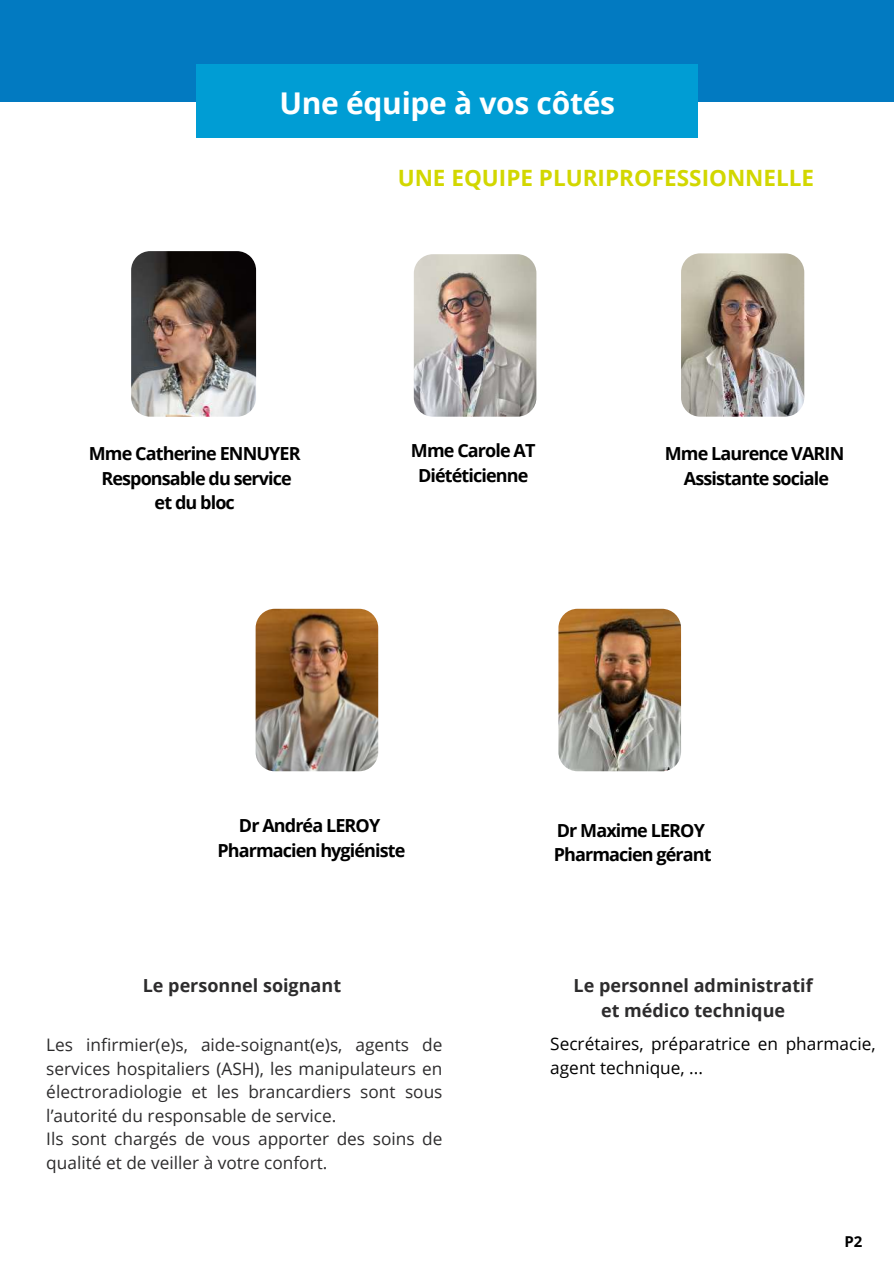
<style>
.page{position:relative;width:894px;height:1264px;background:#fff}
.page>*{position:absolute;margin:0;border:0;box-sizing:border-box;transform-origin:0 0}
.t1{font:700 30px "Open Sans";letter-spacing:-.01em;color:#fff}
.t2{font:700 22.5px "Open Sans";color:#d2d700}
.t3{font:700 18px/24.8px "Open Sans";letter-spacing:-.05em;color:#000;text-align:center}
.t4{font:700 18px/24.8px "Open Sans";color:#2d2c2d;text-align:center}
.t5{font:17.25px/23.7px "Open Sans";color:#2d2c2d}
.t6{font:17.25px/23.7px "Open Sans";color:#000}
.t7{font:700 15px "Open Sans";color:#000}
</style>
<div class="page">
<img style="left:131px;top:251px;width:125px;height:165px">
<div style="left:0;top:0;width:893px;height:101px;background:#027ac1"></div>
<div style="left:196px;top:64px;width:501px;height:74px;background:#009dd4"></div>
<img style="left:413px;top:254px;width:123px;height:162px;border-radius:19px">
<img style="left:681px;top:253px;width:123px;height:163px">
<img style="left:255px;top:608px;width:123px;height:163px;border-radius:19px">
<img style="left:558px;top:608px;width:122px;height:163px;border-radius:19px">
<h1 class="t1" style="left:279px;top:82px;width:337px">Une équipe à vos côtés</h1>
<h2 class="t2" style="left:397px;top:161px;width:418px">UNE EQUIPE PLURIPROFESSIONNELLE</h2>
<p class="t3" style="left:89px;top:440px;width:213px">Mme Catherine ENNUYER<br>Responsable du service et du bloc</p>
<p class="t3" style="left:411px;top:437px;width:126px">Mme Carole AT<br>Diététicienne</p>
<p class="t3" style="left:664px;top:440px;width:181px">Mme Laurence VARIN<br>Assistante sociale</p>
<p class="t3" style="left:217px;top:813px;width:189px">Dr Andréa LEROY<br>Pharmacien hygiéniste</p>
<p class="t3" style="left:553px;top:817px;width:159px;text-align:left">Dr Maxime LEROY<br>Pharmacien gérant</p>
<p class="t4" style="left:143px;top:972px;width:200px">Le personnel soignant</p>
<p class="t4" style="left:573px;top:972px;width:240px">Le personnel administratif et médico technique</p>
<p class="t5" style="left:46px;top:1032px;width:397px">Les infirmier(e)s, aide-soignant(e)s, agents de services hospitaliers (ASH), les manipulateurs en électroradiologie et les brancardiers sont sous l’autorité du responsable de service.<br>Ils sont chargés de vous apporter des soins de qualité et de veiller à votre confort.</p>
<p class="t6" style="left:550px;top:1031px;width:327px">Secrétaires, préparatrice en pharmacie, agent technique, ...</p>
<p class="t7" style="left:844px;top:1230px;width:19px">P2</p>
</div>
